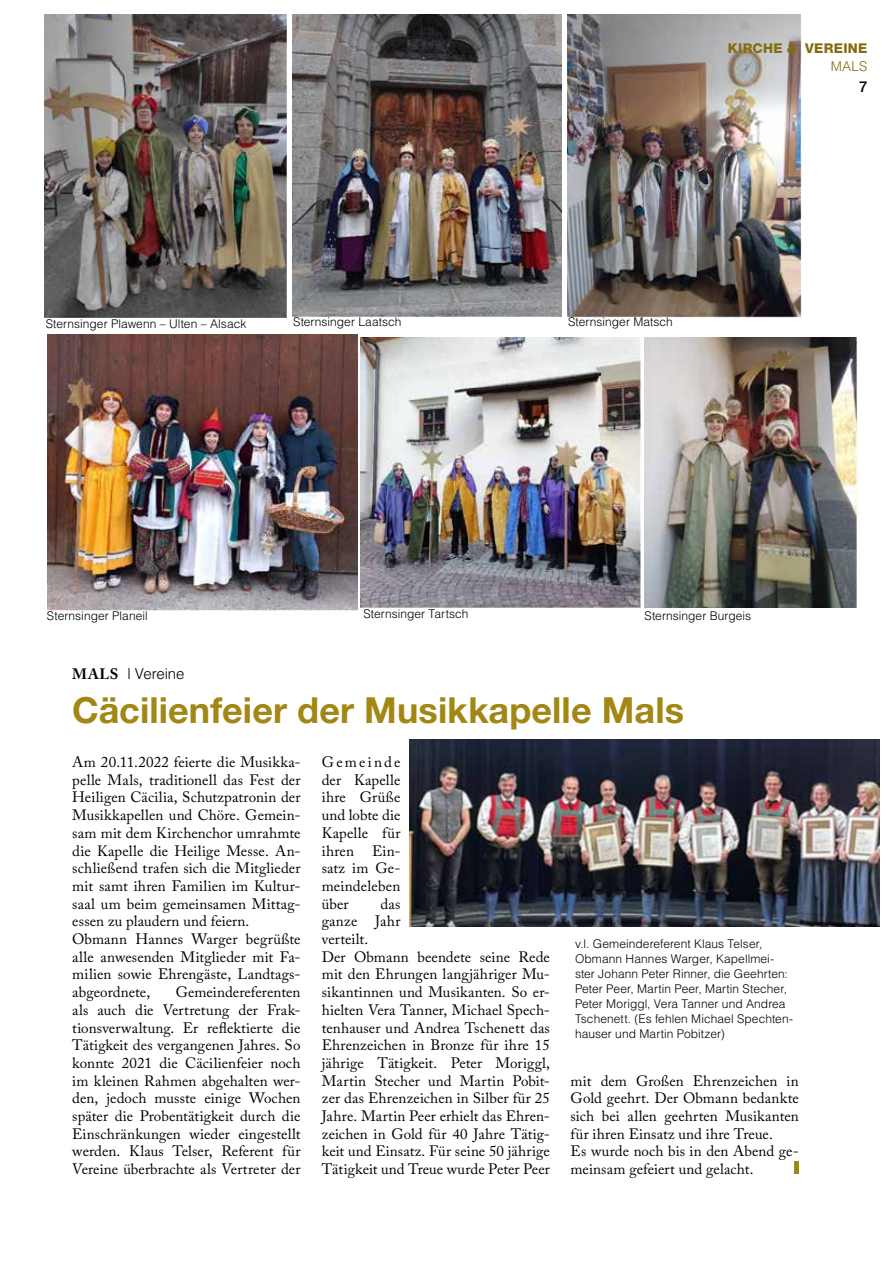
<style>
.page{position:relative;width:893px;height:1263px;background:#fff}
.page>*{position:absolute;margin:0;border:0;box-sizing:border-box;transform-origin:0 0}
.t1{font:700 36px "Helvetica Neue";letter-spacing:.005em;color:#a38714}
.t2{font:15px/17.7px "Adobe Caslon Pro";letter-spacing:.005em;color:#000}
.t3{font:300 15px "Helvetica";letter-spacing:-.005em;color:#000}
.t4{font:500 15px "Helvetica Neue";color:#000}
.t5{font:800 13.5px "Helvetica Neue";letter-spacing:.02em;color:#846d0f}
.t6{font:300 13.5px "Helvetica";color:#846d0f}
.t7{font:300 12px/15px "Helvetica";letter-spacing:.005em;color:#000}
.s1{font-family:"Adobe Caslon Pro";font-weight:700}
</style>
<div class="page">
<img style="left:44px;top:14px;width:243px;height:304px">
<img style="left:293px;top:14px;width:269px;height:304px">
<img style="left:568px;top:14px;width:233px;height:304px">
<img style="left:48px;top:335px;width:309px;height:276px">
<img style="left:361px;top:338px;width:281px;height:270px">
<img style="left:644px;top:337px;width:214px;height:271px">
<img style="left:409px;top:740px;width:471px;height:186px">
<div style="left:794px;top:1161px;width:5px;height:13px;background:#a38714"></div>
<p class="t5" style="left:728px;top:40px;width:141px">KIRCHE &amp; VEREINE</p>
<p class="t6" style="left:831px;top:58px;width:38px">MALS</p>
<p class="t7" style="left:46px;top:316px;width:202px">Sternsinger Plawenn – Ulten – Alsack</p>
<p class="t7" style="left:293px;top:314px;width:110px">Sternsinger Laatsch</p>
<p class="t7" style="left:568px;top:314px;width:106px">Sternsinger Matsch</p>
<p class="t4" style="left:859px;top:78px;width:10px">7</p>
<p class="t7" style="left:47px;top:608px;width:102px">Sternsinger Planeil</p>
<p class="t7" style="left:363px;top:605px;width:107px">Sternsinger Tartsch</p>
<p class="t7" style="left:644px;top:608px;width:108px">Sternsinger Burgeis</p>
<p class="t3" style="left:72px;top:664px;width:114px"><span class="s1">MALS</span> | Vereine</p>
<h1 class="t1" style="left:72px;top:688px;width:613px">Cäcilienfeier der Musikkapelle Mals</h1>
<p class="t2" style="left:322px;top:753px;width:80px;text-align:justify">Gemeinde der Kapelle ihre Grüße und lobte die Kapelle für ihren Ein&shy;satz im Ge&shy;meindeleben über</p>
<p class="t2" style="left:72px;top:753px;width:230px">Am 20.11.2022 feierte die Musikka&shy;pelle Mals, traditionell das Fest der Heiligen Cäcilia, Schutzpatronin der Musikkapellen und Chöre. Gemein&shy;sam mit dem Kirchenchor umrahmte die Kapelle die Heilige Messe. An&shy;schließend trafen sich die Mitglieder mit samt ihren Familien im Kultur&shy;saal um beim gemeinsamen Mittag&shy;essen zu plaudern und feiern.<br>Obmann Hannes Warger begrüßte alle anwesenden Mitglieder mit Fa&shy;milien sowie Ehrengäste, Landtags&shy;abgeordnete,</p>
<p class="t2" style="left:322px;top:895px;width:230px;text-indent:59px">das<br>ganze Jahr<br>verteilt.<br>Der Obmann beendete seine Rede mit den Ehrungen langjähriger Mu&shy;sikantinnen und Musikanten. So er&shy;hielten Vera Tanner, Michael Spech&shy;tenhauser und Andrea Tschenett das<br>Ehrenzeichen in Bronze für ihre 15 jährige Tätigkeit. Peter Moriggl,<br>Martin Stecher und Martin Pobit&shy;zer das Ehrenzeichen in Silber für 25<br>Jahre. Martin Peer erhielt das Ehren&shy;zeichen in Gold für 40 Jahre Tätig&shy;keit und Einsatz. Für seine 50 jährige<br>Tätigkeit und Treue wurde Peter Peer</p>
<p class="t7" style="left:575px;top:936px;width:220px">v.l. Gemeindereferent Klaus Telser, Obmann Hannes Warger, Kapellmei&shy;ster Johann Peter Rinner, die Geehrten:<br>Peter Peer, Martin Peer, Martin Stecher, Peter Moriggl, Vera Tanner und Andrea Tschenett. (Es fehlen Michael Spechten&shy;hauser und Martin Pobitzer)</p>
<p class="t2" style="left:72px;top:983px;width:230px;text-align:justify;text-indent:103px">Gemeindereferenten als auch die Vertretung der Frak&shy;tionsverwaltung. Er reflektierte die Tätigkeit des vergangenen Jahres. So konnte 2021 die Cäcilienfeier noch im kleinen Rahmen abgehalten wer&shy;den, jedoch musste einige Wochen später die Probentätigkeit durch die Einschränkungen wieder eingestellt werden. Klaus Telser, Referent für Vereine überbrachte als Vertreter der</p>
<p class="t2" style="left:571px;top:1072px;width:230px">mit dem Großen Ehrenzeichen in<br>Gold geehrt. Der Obmann bedankte sich bei allen geehrten Musikanten für ihren Einsatz und ihre Treue.<br>Es wurde noch bis in den Abend ge&shy;meinsam gefeiert und gelacht.</p>
</div>
